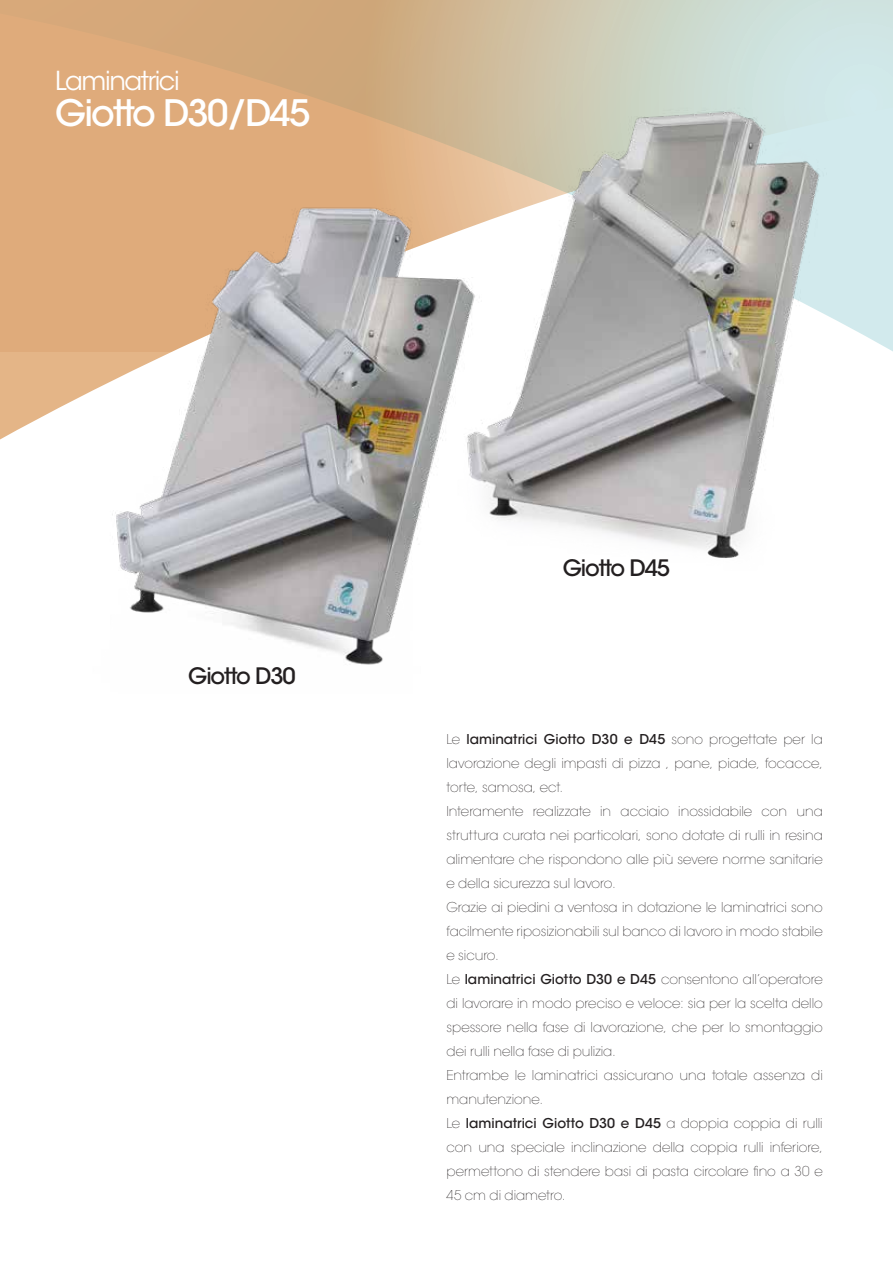
<style>
.page{position:relative;width:893px;height:1263px;background:#fff}
.page>*{position:absolute;margin:0;border:0;box-sizing:border-box;transform-origin:0 0}
.t1{font:500 36.3px "ITC Avant Garde Std";letter-spacing:-.05em;color:#fff}
.t2{font:25.95px "ITC Avant Garde Std";letter-spacing:-.055em;color:#fff}
.t3{font:500 22.5px "ITC Avant Garde Std";letter-spacing:-.05em;color:#231f20}
.t4{font:200 13.5px/24px "ITC Avant Garde Std";color:#231f20}
.s1{font-weight:500}
</style>
<div class="page">
<svg style="left:0;top:351px;width:893px;height:88px"></svg>
<svg style="left:0;top:0;width:893px;height:351px;background:#d6ba98"></svg>
<img style="left:446px;top:73px;width:406px;height:485px">
<img style="left:76px;top:157px;width:431px;height:508px">
<h2 class="t2" style="left:55px;top:65px;width:126px">Laminatrici</h2>
<h1 class="t1" style="left:55px;top:90px;width:257px">Giotto D30/D45</h1>
<h3 class="t3" style="left:188px;top:662px;width:109px">Giotto D30</h3>
<h3 class="t3" style="left:563px;top:554px;width:109px">Giotto D45</h3>
<p class="t4" style="left:446px;top:727px;width:378px">Le <span class="s1">laminatrici Giotto D30 e D45</span> sono progettate per la lavorazione degli impasti di pizza , pane, piade, focacce, torte, samosa, ect.<br>Interamente realizzate in acciaio inossidabile con una struttura curata nei particolari, sono dotate di rulli in resina alimentare che rispondono alle più severe norme sanitarie e della sicurezza sul lavoro.<br>Grazie ai piedini a ventosa in dotazione le laminatrici sono facilmente riposizionabili sul banco di lavoro in modo stabile e sicuro.<br>Le <span class="s1">laminatrici Giotto D30 e D45</span> consentono all’operatore di lavorare in modo preciso e veloce: sia per la scelta dello spessore nella fase di lavorazione, che per lo smontaggio dei rulli nella fase di pulizia.<br>Entrambe le laminatrici assicurano una totale assenza di manutenzione.<br>Le <span class="s1">laminatrici Giotto D30 e D45</span> a doppia coppia di rulli con una speciale inclinazione della coppia rulli inferiore, permettono di stendere basi di pasta circolare fino a 30 e 45 cm di diametro.</p>
</div>
